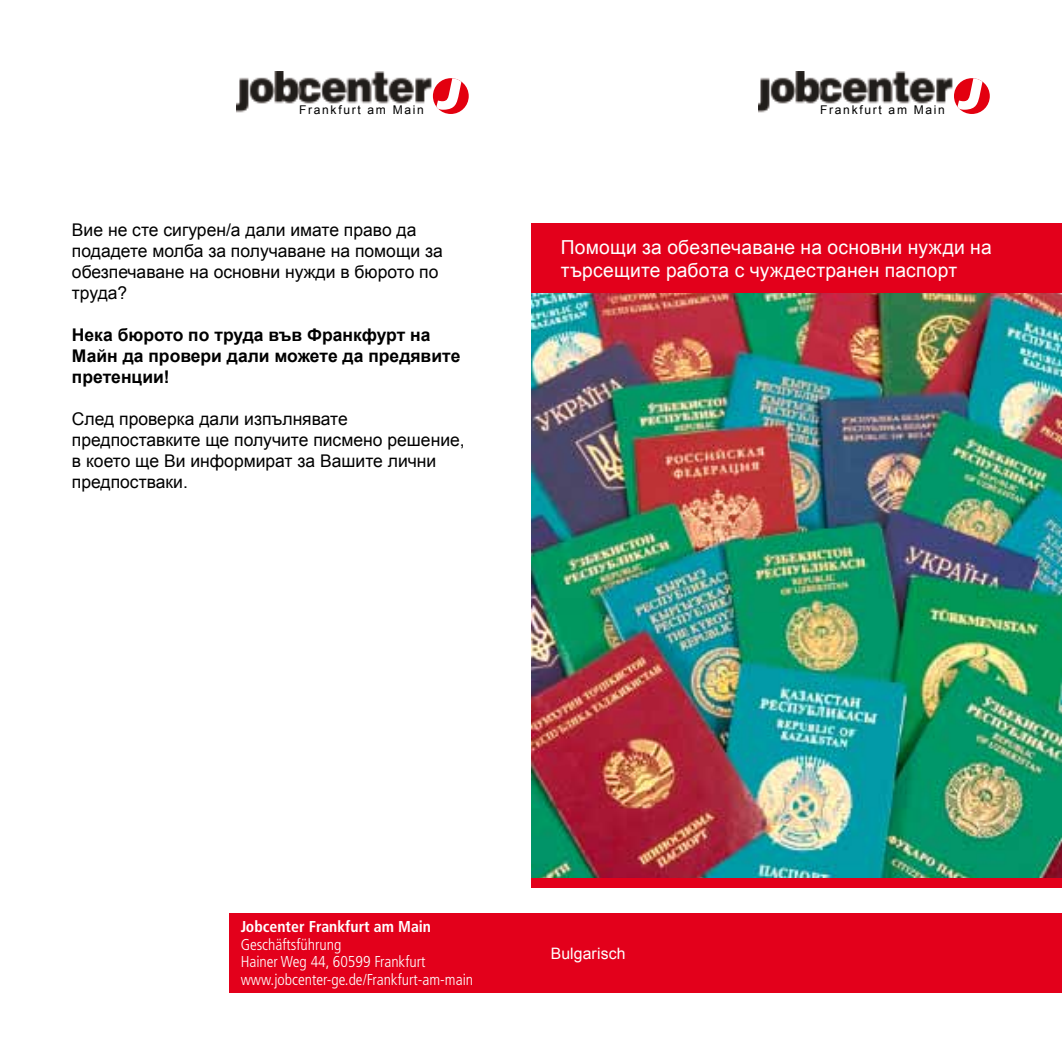
<style>
.page{position:relative;width:1062px;height:1062px;background:#fff}
.page>*{position:absolute;margin:0;border:0;box-sizing:border-box;transform-origin:0 0}
.t1{font:19.25px/23.1px "Arial";letter-spacing:.01em;color:#fff}
.t2{font:17.5px/21px "Arial";color:#000}
.t3{font:700 17.5px/21px "Arial";color:#000}
.t4{font:300 condensed 15.75px/17.5px "Frutiger";color:#fff}
.t5{font:700 condensed 15.75px "Frutiger";color:#fff}
.t6{font:15.75px "Arial";letter-spacing:.01em;color:#fff}
.t7{font:12.08px "Arial";letter-spacing:.14em;color:#000}
</style>
<div class="page">
<div style="left:230px;top:913px;width:301px;height:79px;background:#e3001b"></div>
<img style="left:237px;top:72px;width:232px;height:42px">
<div style="left:433px;top:78px;width:36px;height:36px;background:#e3000f;border-radius:50%"></div>
<svg style="left:436px;top:78px;width:30px;height:32px"></svg>
<img style="left:531px;top:293px;width:531px;height:585px">
<div style="left:531px;top:913px;width:531px;height:79px;background:#e3001b"></div>
<div style="left:531px;top:223px;width:531px;height:70px;background:#e3001b"></div>
<div style="left:531px;top:878px;width:531px;height:10px;background:#e3001b"></div>
<img style="left:758px;top:72px;width:232px;height:42px">
<div style="left:954px;top:78px;width:35px;height:36px;background:#e3000f;border-radius:50%"></div>
<svg style="left:957px;top:78px;width:30px;height:32px"></svg>
<p class="t7" style="left:299px;top:102px;width:126px">Frankfurt am Main</p>
<p class="t2" style="left:72px;top:220px;width:372px">Вие не сте сигурен/а дали имате право да подадете молба за получаване на помощи за обезпечаване на основни нужди в бюрото по труда?</p>
<p class="t3" style="left:72px;top:325px;width:390px">Нека бюрото по труда във Франкфурт на<br>Майн да провери дали можете да предявите претенции!</p>
<p class="t2" style="left:72px;top:409px;width:394px">След проверка дали изпълнявате предпоставките ще получите писмено решение, в което ще Ви информират за Вашите лични предпостваки.</p>
<p class="t7" style="left:820px;top:102px;width:126px">Frankfurt am Main</p>
<p class="t1" style="left:561px;top:235px;width:432px">Помощи за обезпечаване на основни нужди на търсещите работа с чуждестранен паспорт</p>
<p class="t5" style="left:241px;top:917px;width:192px">Jobcenter Frankfurt am Main</p>
<p class="t4" style="left:241px;top:936px;width:234px">Geschäftsführung<br>Hainer Weg 44, 60599 Frankfurt www.jobcenter-ge.de/Frankfurt-am-main</p>
<p class="t6" style="left:551px;top:942px;width:76px">Bulgarisch</p>
</div>
